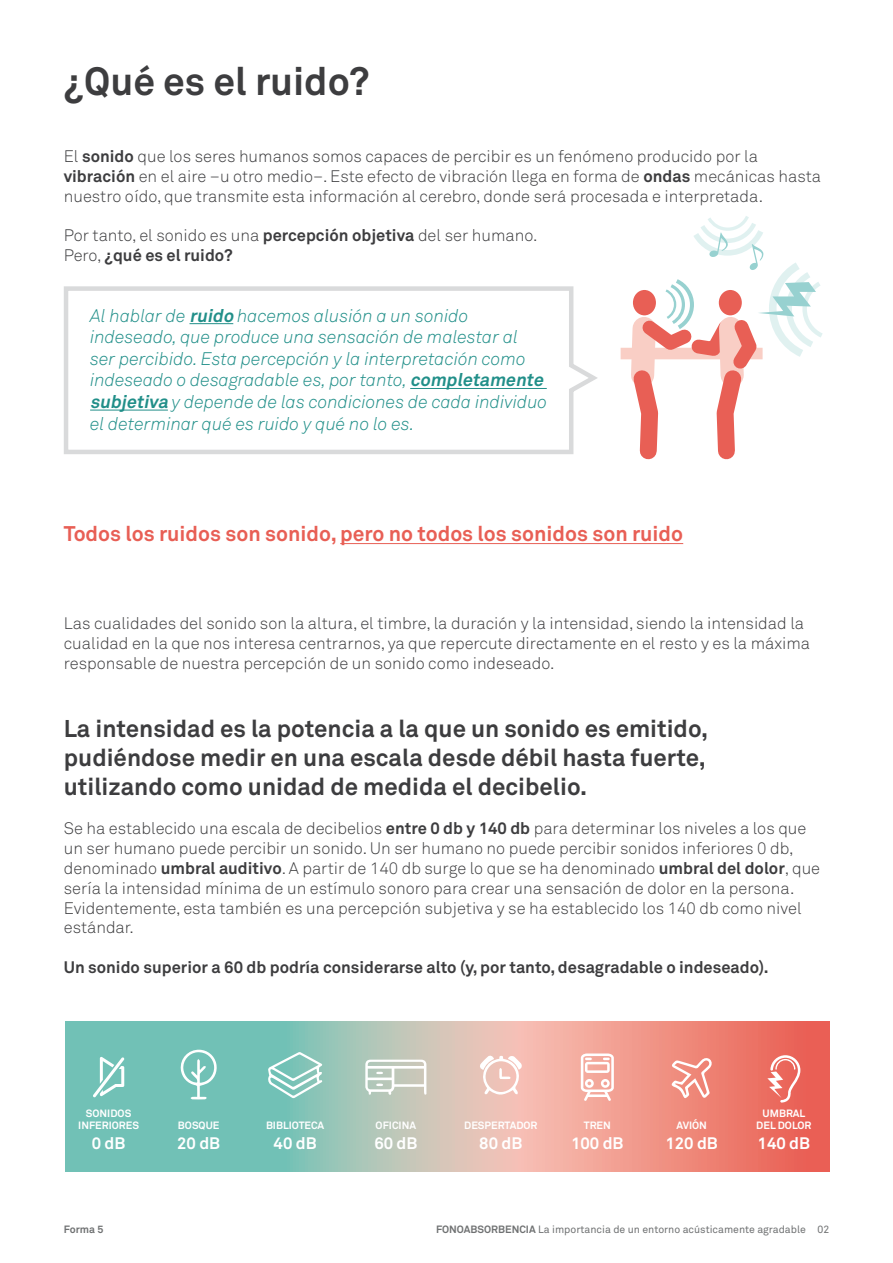
<style>
.page{position:relative;width:893px;height:1263px;background:#fff}
.page>*{position:absolute;margin:0;border:0;box-sizing:border-box;transform-origin:0 0}
.t1{font:700 39px "Akkurat";color:#3d3d3f}
.t2{font:700 24px/28.8px "Akkurat";color:#3d3d3f;text-align:justify}
.t3{font:700 21px "Akkurat";color:#e85f55}
.t4{font:italic 300 18px/21.6px "Akkurat";color:#218f89}
.t5{font:300 16.5px/19.8px "Akkurat";color:#3d3d3f}
.t6{font:700 16.5px "Akkurat";color:#3d3d3f}
.t7{font:700 16.5px "Akkurat";color:#fff}
.t8{font:700 10.5px/12px "Akkurat";color:#fff;text-align:center}
.t9{font:10.5px "Akkurat";color:#6f7172}
.t10{font:700 10.5px "Akkurat";color:#6f7172}
.s1{font-weight:700}
</style>
<div class="page">
<svg style="left:620px;top:216px;width:203px;height:244px"></svg>
<svg style="left:65px;top:1022px;width:764px;height:150px;background:#bcaca0"></svg>
<svg style="left:64px;top:286px;width:534px;height:168px"></svg>
<hr style="left:189px;top:323px;width:44px;height:1px;background:#218f89">
<hr style="left:410px;top:388px;width:137px;height:1px;background:#218f89">
<hr style="left:90px;top:410px;width:78px;height:1px;background:#218f89">
<hr style="left:340px;top:543px;width:343px;height:1px;background:#e85f55">
<svg style="left:180px;top:1049px;width:38px;height:50px"></svg>
<svg style="left:267px;top:1052px;width:56px;height:46px"></svg>
<svg style="left:365px;top:1060px;width:62px;height:35px"></svg>
<svg style="left:479px;top:1055px;width:44px;height:41px"></svg>
<svg style="left:671px;top:1057px;width:41px;height:42px"></svg>
<svg style="left:581px;top:1053px;width:33px;height:48px"></svg>
<svg style="left:767px;top:1055px;width:33px;height:47px"></svg>
<svg style="left:93px;top:1057px;width:31px;height:40px"></svg>
<h1 class="t1" style="left:64px;top:57px;width:307px">¿Qué es el ruido?</h1>
<p class="t5" style="left:64px;top:146px;width:759px">El <span class="s1">sonido</span> que los seres humanos somos capaces de percibir es un fenómeno producido por la <span class="s1">vibración</span> en el aire –u otro medio–. Este efecto de vibración llega en forma de <span class="s1">ondas</span> mecánicas hasta nuestro oído, que transmite esta información al cerebro, donde será procesada e interpretada.</p>
<p class="t5" style="left:64px;top:225px;width:475px">Por tanto, el sonido es una <span class="s1">percepción objetiva</span> del ser humano.<br>Pero, <span class="s1">¿qué es el ruido?</span></p>
<p class="t4" style="left:90px;top:305px;width:459px">Al hablar de <span class="s1">ruido</span> hacemos alusión a un sonido indeseado, que produce una sensación de malestar al ser percibido. Esta percepción y la interpretación como indeseado o desagradable es, por tanto, <span class="s1">completamente subjetiva</span> y depende de las condiciones de cada individuo el determinar qué es ruido y qué no lo es.</p>
<p class="t3" style="left:64px;top:521px;width:621px">Todos los ruidos son sonido, pero no todos los sonidos son ruido</p>
<p class="t5" style="left:64px;top:613px;width:748px">Las cualidades del sonido son la altura, el timbre, la duración y la intensidad, siendo la intensidad la cualidad en la que nos interesa centrarnos, ya que repercute directamente en el resto y es la máxima responsable de nuestra percepción de un sonido como indeseado.</p>
<h2 class="t2" style="left:64px;top:714px;width:646px">La intensidad es la potencia a la que un sonido es emitido, pudiéndose medir en una escala desde débil hasta fuerte, utilizando como unidad de medida el decibelio.</h2>
<p class="t5" style="left:64px;top:818px;width:758px">Se ha establecido una escala de decibelios <span class="s1">entre 0 db y 140 db</span> para determinar los niveles a los que un ser humano puede percibir un sonido. Un ser humano no puede percibir sonidos inferiores 0 db, denominado <span class="s1">umbral auditivo</span>. A partir de 140 db surge lo que se ha denominado <span class="s1">umbral del dolor</span>, que sería la intensidad mínima de un estímulo sonoro para crear una sensación de dolor en la persona.<br>Evidentemente, esta también es una percepción subjetiva y se ha establecido los 140 db como nivel estándar.</p>
<p class="t6" style="left:64px;top:957px;width:706px">Un sonido superior a 60 db podría considerarse alto (y, por tanto, desagradable o indeseado).</p>
<p class="t8" style="left:78px;top:1107px;width:62px">SONIDOS<br>INFERIORES</p>
<p class="t7" style="left:92px;top:1133px;width:35px">0 dB</p>
<p class="t7" style="left:177px;top:1133px;width:45px">20 dB</p>
<p class="t7" style="left:274px;top:1133px;width:45px">40 dB</p>
<p class="t7" style="left:374px;top:1133px;width:45px">60 dB</p>
<p class="t7" style="left:479px;top:1133px;width:45px">80 dB</p>
<p class="t7" style="left:571px;top:1133px;width:54px">100 dB</p>
<p class="t7" style="left:665px;top:1133px;width:54px">120 dB</p>
<p class="t7" style="left:758px;top:1133px;width:54px">140 dB</p>
<p class="t8" style="left:178px;top:1119px;width:43px">BOSQUE</p>
<p class="t8" style="left:266px;top:1119px;width:60px">BIBLIOTECA</p>
<p class="t8" style="left:376px;top:1119px;width:42px">OFICINA</p>
<p class="t8" style="left:464px;top:1119px;width:75px">DESPERTADOR</p>
<p class="t8" style="left:584px;top:1119px;width:29px">TREN</p>
<p class="t8" style="left:676px;top:1119px;width:32px">AVIÓN</p>
<p class="t8" style="left:756px;top:1107px;width:57px">UMBRAL<br>DEL DOLOR</p>
<p class="t10" style="left:64px;top:1223px;width:41px">Forma 5</p>
<p class="t9" style="left:436px;top:1223px;width:395px"><span class="s1">FONOABSORBENCIA</span> La importancia de un entorno acústicamente agradable 02</p>
</div>
